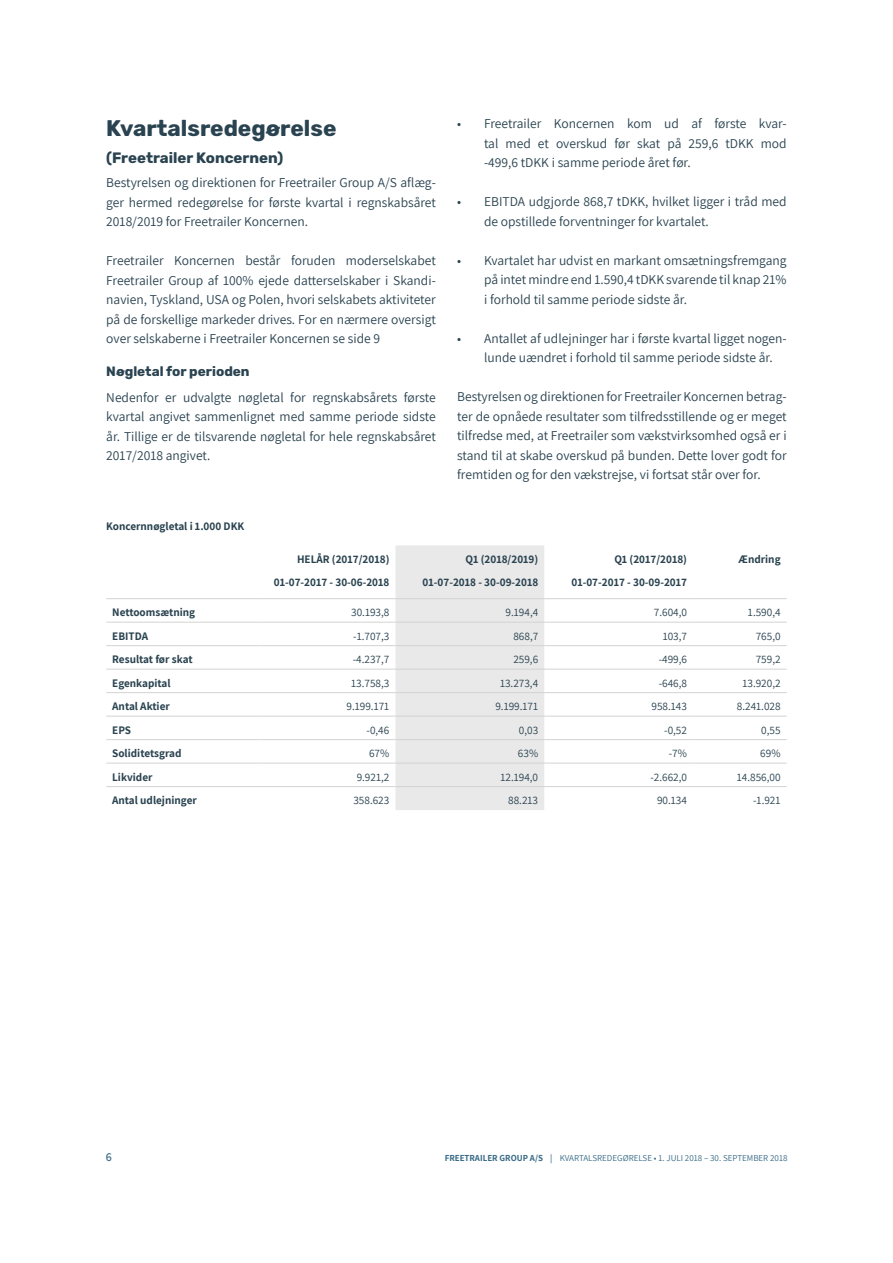
<style>
.page{position:relative;width:893px;height:1263px;background:#fff}
.page>*{position:absolute;margin:0;border:0;box-sizing:border-box;transform-origin:0 0}
.t1{font:700 22.5px "Rubik";color:#2a4350}
.t2{font:700 15px "Rubik";color:#2a4350}
.t3{font:13.5px/19.5px "Assistant";color:#2a4350;text-align:justify}
.t4{font:700 13.5px "Rubik";color:#2a4350}
.t5{font:600 12px "Assistant";color:#396b86}
.t6{font:700 11.25px "Assistant";color:#2a4350}
.t7{font:11.25px "Assistant";color:#2a4350}
.t8{font:9px "Assistant";color:#396b86}
.s1{font-weight:700}
.s2{font-weight:600}
</style>
<div class="page">
<div style="left:395px;top:545px;width:149px;height:265px;background:#e9e9e9"></div>
<hr style="left:106px;top:598px;width:153px;height:1px;background:#d3d3d2">
<hr style="left:259px;top:598px;width:136px;height:1px;background:#d3d3d2">
<hr style="left:395px;top:598px;width:149px;height:1px;background:#d3d3d2">
<hr style="left:544px;top:598px;width:149px;height:1px;background:#d3d3d2">
<hr style="left:693px;top:598px;width:94px;height:1px;background:#d3d3d2">
<hr style="left:106px;top:622px;width:153px;height:1px;background:#d3d3d2">
<hr style="left:259px;top:622px;width:136px;height:1px;background:#d3d3d2">
<hr style="left:395px;top:622px;width:149px;height:1px;background:#d3d3d2">
<hr style="left:544px;top:622px;width:149px;height:1px;background:#d3d3d2">
<hr style="left:693px;top:622px;width:94px;height:1px;background:#d3d3d2">
<hr style="left:106px;top:645px;width:153px;height:1px;background:#d3d3d2">
<hr style="left:259px;top:645px;width:136px;height:1px;background:#d3d3d2">
<hr style="left:395px;top:645px;width:149px;height:1px;background:#d3d3d2">
<hr style="left:544px;top:645px;width:149px;height:1px;background:#d3d3d2">
<hr style="left:693px;top:645px;width:94px;height:1px;background:#d3d3d2">
<hr style="left:106px;top:669px;width:153px;height:1px;background:#d3d3d2">
<hr style="left:259px;top:669px;width:136px;height:1px;background:#d3d3d2">
<hr style="left:395px;top:669px;width:149px;height:1px;background:#d3d3d2">
<hr style="left:544px;top:669px;width:149px;height:1px;background:#d3d3d2">
<hr style="left:693px;top:669px;width:94px;height:1px;background:#d3d3d2">
<hr style="left:106px;top:692px;width:153px;height:1px;background:#d3d3d2">
<hr style="left:259px;top:692px;width:136px;height:1px;background:#d3d3d2">
<hr style="left:395px;top:692px;width:149px;height:1px;background:#d3d3d2">
<hr style="left:544px;top:692px;width:149px;height:1px;background:#d3d3d2">
<hr style="left:693px;top:692px;width:94px;height:1px;background:#d3d3d2">
<hr style="left:106px;top:716px;width:153px;height:1px;background:#d3d3d2">
<hr style="left:259px;top:716px;width:136px;height:1px;background:#d3d3d2">
<hr style="left:395px;top:716px;width:149px;height:1px;background:#d3d3d2">
<hr style="left:544px;top:716px;width:149px;height:1px;background:#d3d3d2">
<hr style="left:693px;top:716px;width:94px;height:1px;background:#d3d3d2">
<hr style="left:106px;top:739px;width:153px;height:1px;background:#d3d3d2">
<hr style="left:259px;top:739px;width:136px;height:1px;background:#d3d3d2">
<hr style="left:395px;top:739px;width:149px;height:1px;background:#d3d3d2">
<hr style="left:544px;top:739px;width:149px;height:1px;background:#d3d3d2">
<hr style="left:693px;top:739px;width:94px;height:1px;background:#d3d3d2">
<hr style="left:106px;top:763px;width:153px;height:1px;background:#d3d3d2">
<hr style="left:259px;top:763px;width:136px;height:1px;background:#d3d3d2">
<hr style="left:395px;top:763px;width:149px;height:1px;background:#d3d3d2">
<hr style="left:544px;top:763px;width:149px;height:1px;background:#d3d3d2">
<hr style="left:693px;top:763px;width:94px;height:1px;background:#d3d3d2">
<hr style="left:106px;top:786px;width:153px;height:1px;background:#d3d3d2">
<hr style="left:259px;top:786px;width:136px;height:1px;background:#d3d3d2">
<hr style="left:395px;top:786px;width:149px;height:1px;background:#d3d3d2">
<hr style="left:544px;top:786px;width:149px;height:1px;background:#d3d3d2">
<hr style="left:693px;top:786px;width:94px;height:1px;background:#d3d3d2">
<h1 class="t1" style="left:106px;top:115px;width:232px">Kvartalsredegørelse</h1>
<p class="t2" style="left:106px;top:149px;width:178px">(Freetrailer Koncernen)</p>
<p class="t3" style="left:106px;top:172px;width:331px">Bestyrelsen og direktionen for Freetrailer Group A/S aflæg&shy;ger hermed redegørelse for første kvartal i regnskabsåret 2018/2019 for Freetrailer Koncernen.</p>
<p class="t3" style="left:106px;top:250px;width:331px">Freetrailer Koncernen består foruden moderselskabet Freetrailer Group af 100% ejede datterselskaber i Skandi&shy;navien, Tyskland, USA og Polen, hvori selskabets aktiviteter på de forskellige markeder drives. For en nærmere oversigt over selskaberne i Freetrailer Koncernen se side 9</p>
<p class="t4" style="left:106px;top:363px;width:145px">Nøgletal for perioden</p>
<p class="t3" style="left:106px;top:387px;width:331px">Nedenfor er udvalgte nøgletal for regnskabsårets første kvartal angivet sammenlignet med samme periode sidste år. Tillige er de tilsvarende nøgletal for hele regnskabsåret 2017/2018 angivet.</p>
<p class="t6" style="left:106px;top:519px;width:140px">Koncernnøgletal i 1.000 DKK</p>
<p class="t3" style="left:484px;top:113px;width:304px;text-indent:-27px">• Freetrailer Koncernen kom ud af første kvar&shy;tal med et overskud før skat på 259,6 tDKK mod -499,6 tDKK i samme periode året før.</p>
<p class="t3" style="left:484px;top:191px;width:304px;text-indent:-27px">• EBITDA udgjorde 868,7 tDKK, hvilket ligger i tråd med de opstillede forventninger for kvartalet.</p>
<p class="t3" style="left:484px;top:250px;width:304px;text-indent:-27px">• Kvartalet har udvist en markant omsætningsfremgang på intet mindre end 1.590,4 tDKK svarende til knap 21% i forhold til samme periode sidste år.</p>
<p class="t3" style="left:484px;top:328px;width:304px;text-indent:-27px">• Antallet af udlejninger har i første kvartal ligget nogen&shy;lunde uændret i forhold til samme periode sidste år.</p>
<p class="t3" style="left:457px;top:386px;width:331px">Bestyrelsen og direktionen for Freetrailer Koncernen betrag&shy;ter de opnåede resultater som tilfredsstillende og er meget tilfredse med, at Freetrailer som vækstvirksomhed også er i stand til at skabe overskud på bunden. Dette lover godt for fremtiden og for den vækstrejse, vi fortsat står over for.</p>
<p class="t6" style="left:297px;top:551px;width:94px">HELÅR (2017/2018)</p>
<p class="t6" style="left:465px;top:551px;width:74px">Q1 (2018/2019)</p>
<p class="t6" style="left:614px;top:551px;width:74px">Q1 (2017/2018)</p>
<p class="t6" style="left:739px;top:551px;width:44px">Ændring</p>
<p class="t6" style="left:274px;top:575px;width:117px">01-07-2017 - 30-06-2018</p>
<p class="t6" style="left:423px;top:575px;width:117px">01-07-2018 - 30-09-2018</p>
<p class="t6" style="left:571px;top:575px;width:117px">01-07-2017 - 30-09-2017</p>
<p class="t6" style="left:112px;top:605px;width:84px">Nettoomsætning</p>
<p class="t7" style="left:351px;top:605px;width:40px">30.193,8</p>
<p class="t7" style="left:506px;top:605px;width:34px">9.194,4</p>
<p class="t7" style="left:654px;top:605px;width:35px">7.604,0</p>
<p class="t7" style="left:748px;top:605px;width:34px">1.590,4</p>
<p class="t6" style="left:112px;top:628px;width:37px">EBITDA</p>
<p class="t7" style="left:353px;top:628px;width:38px">-1.707,3</p>
<p class="t7" style="left:513px;top:628px;width:26px">868,7</p>
<p class="t7" style="left:663px;top:628px;width:26px">103,7</p>
<p class="t7" style="left:756px;top:628px;width:26px">765,0</p>
<p class="t6" style="left:112px;top:652px;width:82px">Resultat før skat</p>
<p class="t7" style="left:353px;top:652px;width:38px">-4.237,7</p>
<p class="t7" style="left:513px;top:652px;width:26px">259,6</p>
<p class="t7" style="left:659px;top:652px;width:30px">-499,6</p>
<p class="t7" style="left:756px;top:652px;width:26px">759,2</p>
<p class="t6" style="left:112px;top:675px;width:60px">Egenkapital</p>
<p class="t7" style="left:351px;top:675px;width:40px">13.758,3</p>
<p class="t7" style="left:500px;top:675px;width:40px">13.273,4</p>
<p class="t7" style="left:659px;top:675px;width:30px">-646,8</p>
<p class="t7" style="left:742px;top:675px;width:40px">13.920,2</p>
<p class="t6" style="left:112px;top:699px;width:59px">Antal Aktier</p>
<p class="t7" style="left:347px;top:699px;width:44px">9.199.171</p>
<p class="t7" style="left:495px;top:699px;width:44px">9.199.171</p>
<p class="t7" style="left:652px;top:699px;width:37px">958.143</p>
<p class="t7" style="left:737px;top:699px;width:45px">8.241.028</p>
<p class="t6" style="left:112px;top:722px;width:20px">EPS</p>
<p class="t7" style="left:367px;top:722px;width:24px">-0,46</p>
<p class="t7" style="left:519px;top:722px;width:21px">0,03</p>
<p class="t7" style="left:664px;top:722px;width:24px">-0,52</p>
<p class="t7" style="left:761px;top:722px;width:21px">0,55</p>
<p class="t6" style="left:112px;top:746px;width:71px">Soliditetsgrad</p>
<p class="t7" style="left:369px;top:746px;width:22px">67%</p>
<p class="t7" style="left:518px;top:746px;width:22px">63%</p>
<p class="t7" style="left:669px;top:746px;width:20px">-7%</p>
<p class="t7" style="left:760px;top:746px;width:22px">69%</p>
<p class="t6" style="left:112px;top:769px;width:42px">Likvider</p>
<p class="t7" style="left:357px;top:769px;width:34px">9.921,2</p>
<p class="t7" style="left:500px;top:769px;width:39px">12.194,0</p>
<p class="t7" style="left:650px;top:769px;width:38px">-2.662,0</p>
<p class="t7" style="left:737px;top:769px;width:45px">14.856,00</p>
<p class="t6" style="left:112px;top:793px;width:86px">Antal udlejninger</p>
<p class="t7" style="left:353px;top:793px;width:37px">358.623</p>
<p class="t7" style="left:508px;top:793px;width:31px">88.213</p>
<p class="t7" style="left:657px;top:793px;width:31px">90.134</p>
<p class="t7" style="left:753px;top:793px;width:29px">-1.921</p>
<p class="t5" style="left:106px;top:1149px;width:8px">6</p>
<p class="t8" style="left:445px;top:1152px;width:344px"><span class="s1">FREETRAILER GROUP A/S</span> <span class="s2">|</span> KVARTALSREDEGØRELSE • 1. JULI 2018 – 30. SEPTEMBER 2018</p>
</div>
